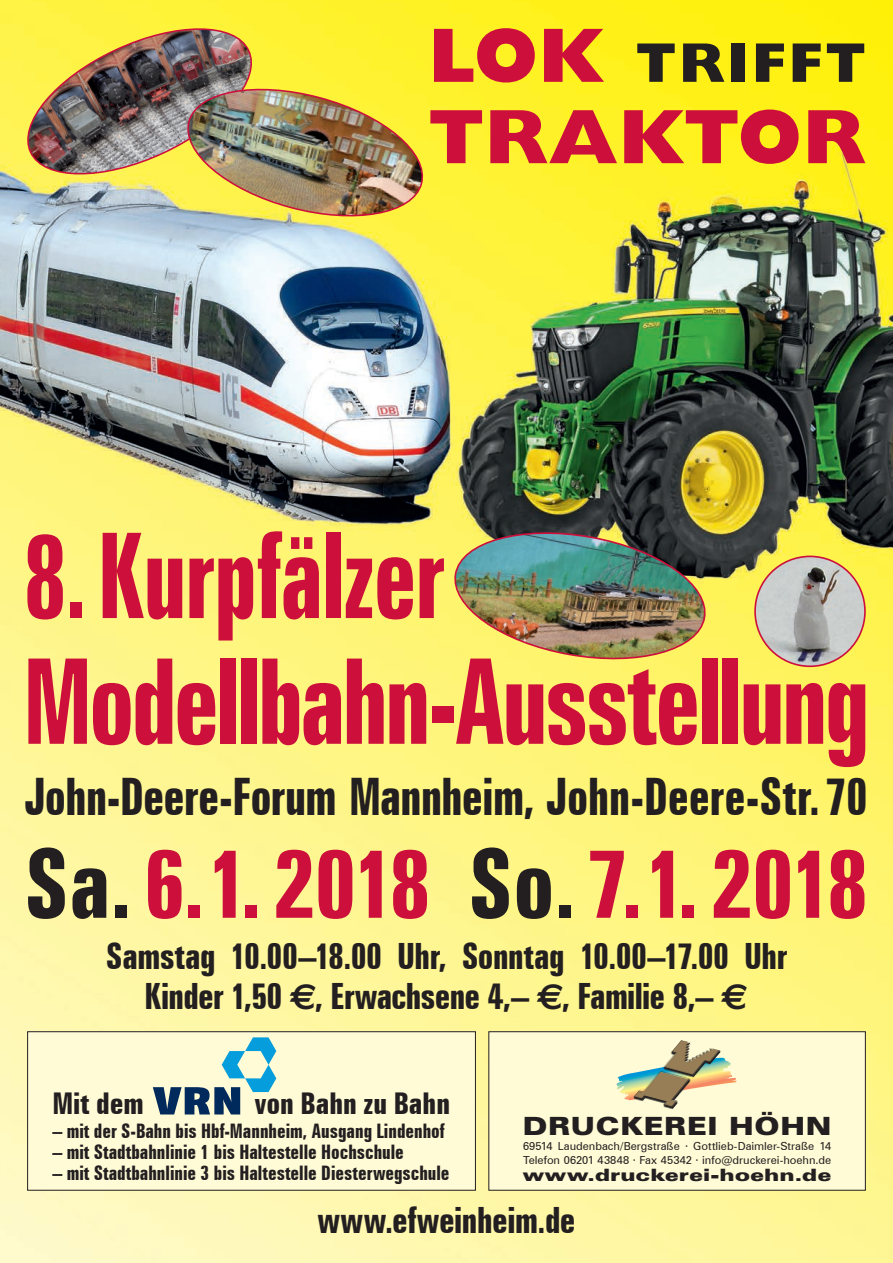
<style>
.page{position:relative;width:893px;height:1263px;background:#fff}
.page>*{position:absolute;margin:0;border:0;box-sizing:border-box;transform-origin:0 0}
.t1{font:700 extra-condensed 118.35px/125.7px "Zurich BT";letter-spacing:-.03em;color:#cd0f3b;scale:.85 1}
.t2{font:700 extra-condensed 96.15px "Zurich BT";letter-spacing:-.025em;color:#cd0f3b}
.t3{font:800 77.7px "Gill Sans";letter-spacing:.005em;color:#cd0f3b}
.t4{font:800 56.25px "Gill Sans";letter-spacing:.05em;color:#231f20}
.t5{font:700 extra-condensed 51.75px "Zurich BT";letter-spacing:-.01em;color:#231f20;scale:.95 1}
.t6{font:700 extra-condensed 36.3px/40.7px "Zurich BT";letter-spacing:-.015em;color:#231f20;text-align:center}
.t7{font:700 extra-condensed 30px "Zurich BT";color:#231f20;scale:1.07 1}
.t8{font:900 expanded 25.2px "Zurich BT";letter-spacing:.06em;color:#231f20}
.t9{font:700 extra-condensed 19.95px "Zurich BT";color:#231f20}
.t10{font:900 expanded 16.95px "Zurich BT";letter-spacing:.035em;color:#231f20;scale:1.1 1}
.t11{font:11.1px/14.9px "Zurich BT";letter-spacing:-.005em;color:#231f20}
.s1{font-size:77.7px;color:#cd0f3b}
.s2{color:#231f20}
.s3{font-family:"Euro Sans";font-stretch:normal}
</style>
<div class="page">
<img style="left:0;top:0;width:893px;height:1263px">
<div style="left:28px;top:1032px;width:447px;height:158px;background:#fffbd6"></div>
<div style="left:27px;top:1031px;width:449px;height:159px;border:1px solid #231f20"></div>
<div style="left:489px;top:1032px;width:376px;height:158px;background:#fffbd6"></div>
<div style="left:488px;top:1031px;width:378px;height:159px;border:1px solid #231f20"></div>
<svg style="left:617px;top:1073px;width:15px;height:28px"></svg>
<img style="left:632px;top:1040px;width:90px;height:69px">
<img style="left:448px;top:523px;width:264px;height:144px">
<svg style="left:153px;top:1037px;width:123px;height:77px"></svg>
<img style="left:17px;top:20px;width:414px;height:205px">
<img style="left:755px;top:556px;width:110px;height:110px;border-radius:55px">
<div style="left:754px;top:556px;width:112px;height:111px;border:2px solid #cd0f3b;border-radius:50%"></div>
<h3 class="t4" style="left:428px;top:30px;width:439px"><span class="s1">LOK</span> TRIFFT</h3>
<h3 class="t3" style="left:428px;top:92px;width:439px">TRAKTOR</h3>
<h1 class="t1" style="left:23px;top:514px;width:998px">8. Kurpfälzer<br>Modellbahn-Ausstellung</h1>
<h3 class="t5" style="left:25px;top:767px;width:889px">John-Deere-Forum Mannheim, John-Deere-Str. 70</h3>
<h2 class="t2" style="left:24px;top:829px;width:846px"><span class="s2">Sa.</span> 6.1. 2018 <span class="s2">So.</span> 7.1. 2018</h2>
<h3 class="t6" style="left:106px;top:936px;width:683px">Samstag 10.00–18.00 Uhr, Sonntag 10.00–17.00 Uhr<br>Kinder 1,50 <span class="s3">€</span>, Erwachsene 4,– <span class="s3">€</span>, Familie 8,– <span class="s3">€</span></h3>
<h3 class="t7" style="left:52px;top:1087px;width:87px">Mit dem</h3>
<h3 class="t7" style="left:255px;top:1087px;width:184px">von Bahn zu Bahn</h3>
<p class="t9" style="left:52px;top:1119px;width:394px">– mit der S-Bahn bis Hbf-Mannheim, Ausgang Lindenhof</p>
<p class="t9" style="left:52px;top:1140px;width:353px">– mit Stadtbahnlinie 1 bis Haltestelle Hochschule</p>
<p class="t9" style="left:52px;top:1161px;width:399px">– mit Stadtbahnlinie 3 bis Haltestelle Diesterwegschule</p>
<p class="t8" style="left:523px;top:1111px;width:310px">DRUCKEREI HÖHN</p>
<p class="t11" style="left:523px;top:1138px;width:310px">69514 Laudenbach/Bergstraße · Gottlieb-Daimler-Straße 14<br>Telefon 06201 43848 · Fax 45342 · info@druckerei-hoehn.de</p>
<p class="t10" style="left:523px;top:1165px;width:282px">www.druckerei-hoehn.de</p>
<h3 class="t6" style="left:317px;top:1200px;width:260px">www.efweinheim.de</h3>
</div>
